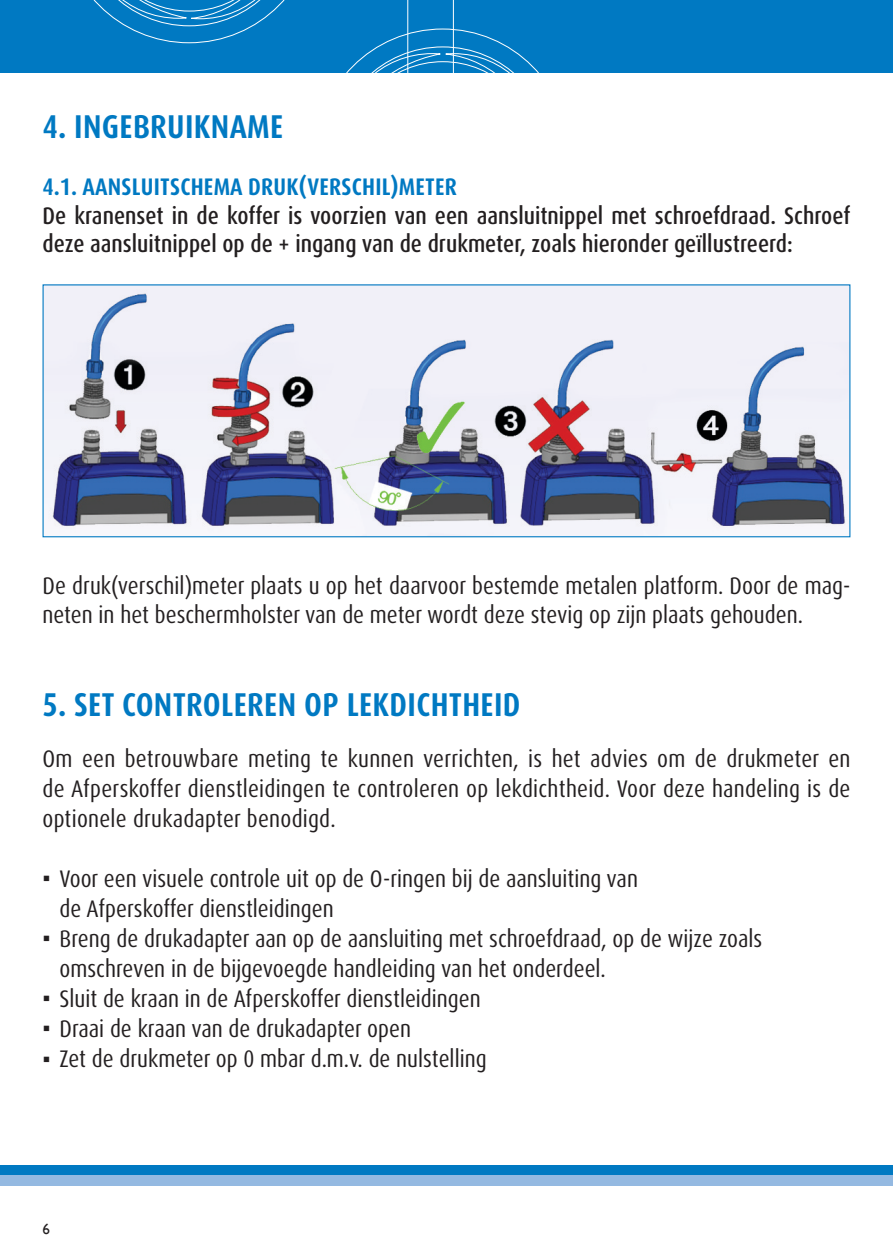
<style>
.page{position:relative;width:893px;height:1259px;background:#fff}
.page>*{position:absolute;margin:0;border:0;box-sizing:border-box;transform-origin:0 0}
.t1{font:700 condensed 33px "Dax Pro";letter-spacing:.01em;color:#0079c2}
.t2{font:condensed 24px/30px "Dax Pro";color:#231f20}
.t3{font:500 condensed 24px/28.5px "Dax Pro";color:#231f20}
.t4{font:700 condensed 24px "Dax Pro";letter-spacing:.01em;color:#0079c2}
.t5{font:15px "Gill Sans";color:#231f20}
</style>
<div class="page">
<div style="left:0;top:0;width:893px;height:73px;background:#0079c2"></div>
<div style="left:0;top:1165px;width:891px;height:10px;background:#0079c2"></div>
<div style="left:0;top:1175px;width:891px;height:11px;background:#94b9e1"></div>
<svg style="left:891px;top:1165px;width:2px;height:21px"></svg>
<svg style="left:93px;top:0;width:446px;height:73px"></svg>
<img style="left:45px;top:286px;width:803px;height:249px">
<div style="left:43px;top:284px;width:807px;height:253px;border:1px solid #0079c2"></div>
<h1 class="t1" style="left:43px;top:112px;width:242px">4. INGEBRUIKNAME</h1>
<p class="t4" style="left:43px;top:176px;width:416px">4.1. AANSLUITSCHEMA DRUK(VERSCHIL)METER</p>
<p class="t3" style="left:43px;top:203px;width:809px">De kranenset in de koffer is voorzien van een aansluitnippel met schroefdraad. Schroef deze aansluitnippel op de + ingang van de drukmeter, zoals hieronder geïllustreerd:</p>
<p class="t2" style="left:43px;top:573px;width:809px;line-height:28.5px">De druk(verschil)meter plaats u op het daarvoor bestemde metalen platform. Door de mag&shy;neten in het beschermholster van de meter wordt deze stevig op zijn plaats gehouden.</p>
<h1 class="t1" style="left:43px;top:690px;width:479px">5. SET CONTROLEREN OP LEKDICHTHEID</h1>
<p class="t2" style="left:43px;top:745px;width:809px;text-align:justify">Om een betrouwbare meting te kunnen verrichten, is het advies om de drukmeter en de Afperskoffer dienstleidingen te controleren op lekdichtheid. Voor deze handeling is de optionele drukadapter benodigd.</p>
<p class="t2" style="left:60px;top:865px;width:580px;text-indent:-17px">▪ Voor een visuele controle uit op de O-ringen bij de aansluiting van de Afperskoffer dienstleidingen</p>
<p class="t2" style="left:60px;top:925px;width:704px;text-indent:-17px">▪ Breng de drukadapter aan op de aansluiting met schroefdraad, op de wijze zoals omschreven in de bijgevoegde handleiding van het onderdeel.</p>
<p class="t2" style="left:43px;top:985px;width:440px">▪ Sluit de kraan in de Afperskoffer dienstleidingen</p>
<p class="t2" style="left:43px;top:1015px;width:370px">▪ Draai de kraan van de drukadapter open</p>
<p class="t2" style="left:43px;top:1045px;width:446px">▪ Zet de drukmeter op 0 mbar d.m.v. de nulstelling</p>
<p class="t5" style="left:43px;top:1220px;width:9px">6</p>
</div>
